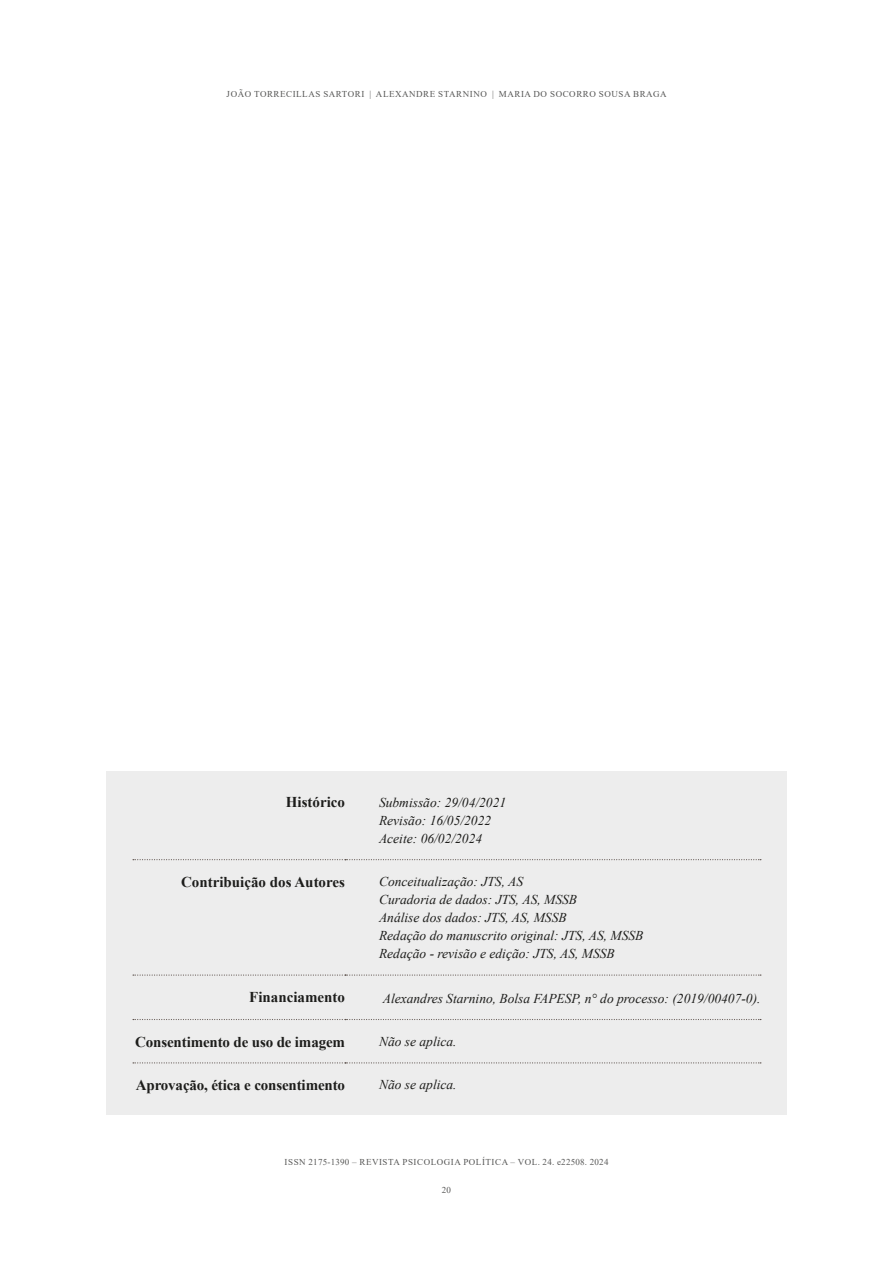
<style>
.page{position:relative;width:893px;height:1263px;background:#fff}
.page>*{position:absolute;margin:0;border:0;box-sizing:border-box;transform-origin:0 0}
.t1{font:700 15px "Times New Roman";letter-spacing:-.01em;color:#1d1d1b}
.t2{font:italic 13.5px/18px "Times New Roman";color:#1d1d1b}
.t3{font:9px "Times New Roman";letter-spacing:.06em;color:#575756}
</style>
<div class="page">
<div style="left:106px;top:772px;width:681px;height:343px;background:#ededed"></div>
<svg style="left:133px;top:859px;width:628px;height:1px"></svg>
<svg style="left:133px;top:974px;width:628px;height:2px"></svg>
<svg style="left:133px;top:1019px;width:628px;height:1px"></svg>
<svg style="left:133px;top:1062px;width:628px;height:1px"></svg>
<p class="t3" style="left:227px;top:88px;width:442px">JOÃO TORRECILLAS SARTORI | ALEXANDRE STARNINO | MARIA DO SOCORRO SOUSA BRAGA</p>
<p class="t1" style="left:286px;top:792px;width:61px">Histórico</p>
<p class="t2" style="left:379px;top:793px;width:129px">Submissão: 29/04/2021<br>Revisão: 16/05/2022<br>Aceite: 06/02/2024</p>
<p class="t1" style="left:181px;top:871px;width:165px">Contribuição dos Autores</p>
<p class="t2" style="left:379px;top:872px;width:266px">Conceitualização: JTS, AS<br>Curadoria de dados: JTS, AS, MSSB<br>Análise dos dados: JTS, AS, MSSB<br>Redação do manuscrito original: JTS, AS, MSSB Redação - revisão e edição: JTS, AS, MSSB</p>
<p class="t1" style="left:249px;top:986px;width:97px">Financiamento</p>
<p class="t2" style="left:383px;top:989px;width:379px">Alexandres Starnino, Bolsa FAPESP, n° do processo: (2019/00407-0).</p>
<p class="t1" style="left:135px;top:1031px;width:211px">Consentimento de uso de imagem</p>
<p class="t2" style="left:379px;top:1032px;width:79px">Não se aplica.</p>
<p class="t1" style="left:136px;top:1074px;width:211px">Aprovação, ética e consentimento</p>
<p class="t2" style="left:379px;top:1075px;width:79px">Não se aplica.</p>
<p class="t3" style="left:285px;top:1156px;width:325px">ISSN 2175-1390 – REVISTA PSICOLOGIA POLÍTICA – VOL. 24. e22508. 2024</p>
<p class="t3" style="left:442px;top:1183px;width:11px">20</p>
</div>
